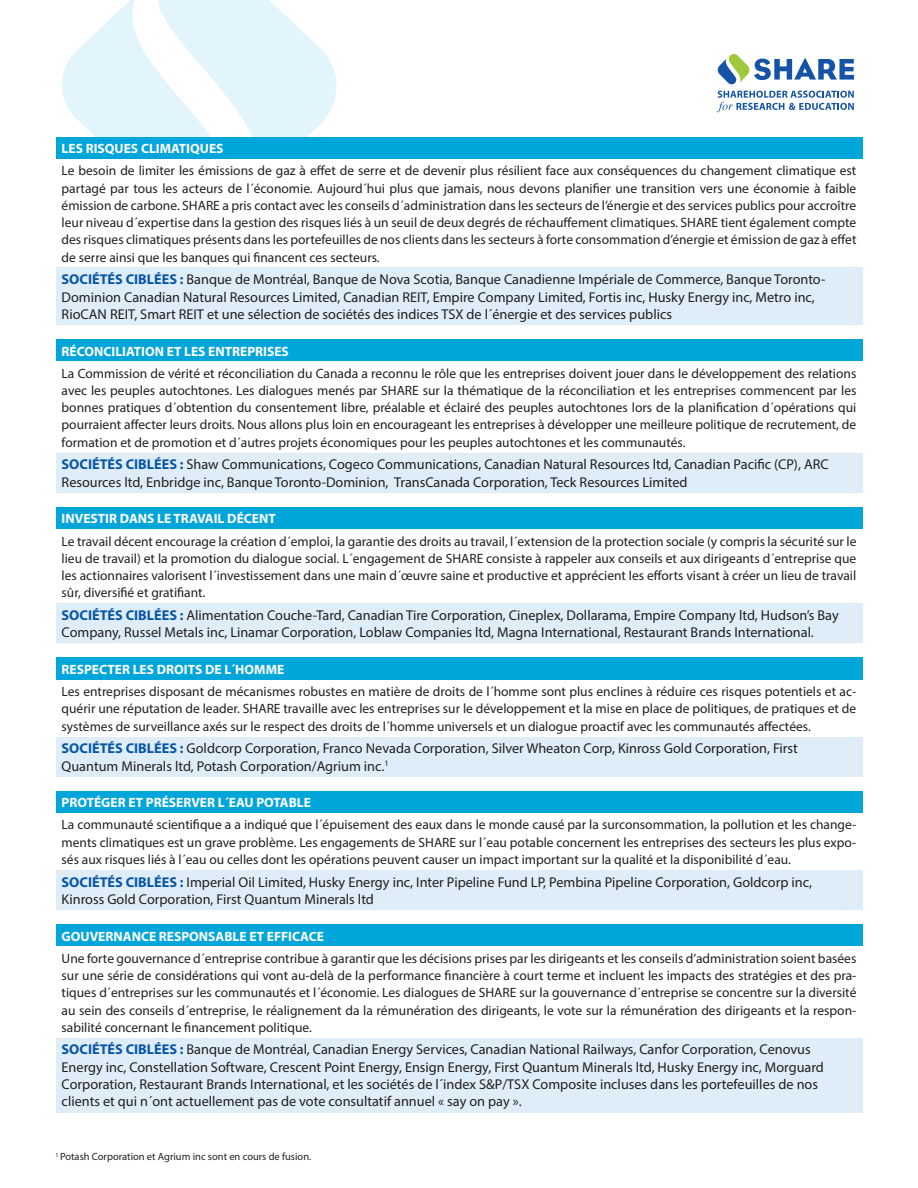
<style>
.page{position:relative;width:918px;height:1188px;background:#fff}
.page>*{position:absolute;margin:0;border:0;box-sizing:border-box;transform-origin:0 0}
.t1{font:14.25px/17.2px "Myriad Pro";color:#231f20}
.t2{font:13.5px/17.2px "Myriad Pro";color:#231f20;text-align:justify}
.t3{font:700 13.5px "Myriad Pro";color:#fff}
.t4{font:10.5px "Myriad Pro";color:#231f20}
.s1{font-weight:700;color:#0755a4}
</style>
<div class="page">
<svg style="left:62px;top:0;width:275px;height:137px"></svg>
<svg style="left:717px;top:91px;width:137px;height:21px"></svg>
<svg style="left:717px;top:54px;width:137px;height:31px"></svg>
<div style="left:56px;top:137px;width:806px;height:22px;background:#00a6da"></div>
<div style="left:56px;top:268px;width:806px;height:57px;background:#deedf8"></div>
<div style="left:56px;top:339px;width:806px;height:23px;background:#00a6da"></div>
<div style="left:56px;top:453px;width:806px;height:40px;background:#deedf8"></div>
<div style="left:56px;top:507px;width:806px;height:22px;background:#00a6da"></div>
<div style="left:56px;top:603px;width:806px;height:40px;background:#deedf8"></div>
<div style="left:56px;top:658px;width:806px;height:22px;background:#00a6da"></div>
<div style="left:56px;top:737px;width:806px;height:40px;background:#deedf8"></div>
<div style="left:56px;top:791px;width:806px;height:22px;background:#00a6da"></div>
<div style="left:56px;top:870px;width:806px;height:40px;background:#deedf8"></div>
<div style="left:56px;top:925px;width:806px;height:22px;background:#00a6da"></div>
<div style="left:56px;top:1038px;width:806px;height:74px;background:#deedf8"></div>
<p class="t3" style="left:62px;top:140px;width:163px">LES RISQUES CLIMATIQUES</p>
<p class="t2" style="left:62px;top:162px;width:796px">Le besoin de limiter les émissions de gaz à effet de serre et de devenir plus résilient face aux conséquences du changement climatique est partagé par tous les acteurs de l´économie. Aujourd´hui plus que jamais, nous devons planifier une transition vers une économie à faible émission de carbone. SHARE a pris contact avec les conseils d´administration dans les secteurs de l’énergie et des services publics pour accroître leur niveau d´expertise dans la gestion des risques liés à un seuil de deux degrés de réchauffement climatiques. SHARE tient également compte des risques climatiques présents dans les portefeuilles de nos clients dans les secteurs à forte consommation d’énergie et émission de gaz à effet de serre ainsi que les banques qui financent ces secteurs.</p>
<p class="t1" style="left:62px;top:271px;width:765px"><span class="s1">SOCIÉTÉS CIBLÉES :</span> Banque de Montréal, Banque de Nova Scotia, Banque Canadienne Impériale de Commerce, Banque Toronto-<br>Dominion Canadian Natural Resources Limited, Canadian REIT, Empire Company Limited, Fortis inc, Husky Energy inc, Metro inc,<br>RioCAN REIT, Smart REIT et une sélection de sociétés des indices TSX de l´énergie et des services publics</p>
<p class="t3" style="left:62px;top:342px;width:229px">RÉCONCILIATION ET LES ENTREPRISES</p>
<p class="t2" style="left:62px;top:364px;width:796px">La Commission de vérité et réconciliation du Canada a reconnu le rôle que les entreprises doivent jouer dans le développement des relations avec les peuples autochtones. Les dialogues menés par SHARE sur la thématique de la réconciliation et les entreprises commencent par les bonnes pratiques d´obtention du consentement libre, préalable et éclairé des peuples autochtones lors de la planification d´opérations qui pourraient affecter leurs droits. Nous allons plus loin en encourageant les entreprises à développer une meilleure politique de recrutement, de formation et de promotion et d´autres projets économiques pour les peuples autochtones et les communautés.</p>
<p class="t1" style="left:62px;top:456px;width:769px"><span class="s1">SOCIÉTÉS CIBLÉES :</span> Shaw Communications, Cogeco Communications, Canadian Natural Resources ltd, Canadian Pacific (CP), ARC<br>Resources ltd, Enbridge inc, Banque Toronto-Dominion, TransCanada Corporation, Teck Resources Limited</p>
<p class="t3" style="left:62px;top:510px;width:216px">INVESTIR DANS LE TRAVAIL DÉCENT</p>
<p class="t2" style="left:62px;top:532px;width:796px">Le travail décent encourage la création d´emploi, la garantie des droits au travail, l´extension de la protection sociale (y compris la sécurité sur le lieu de travail) et la promotion du dialogue social. L´engagement de SHARE consiste à rappeler aux conseils et aux dirigeants d´entreprise que les actionnaires valorisent l´investissement dans une main d´œuvre saine et productive et apprécient les efforts visant à créer un lieu de travail sûr, diversifié et gratifiant.</p>
<p class="t1" style="left:62px;top:606px;width:779px"><span class="s1">SOCIÉTÉS CIBLÉES :</span> Alimentation Couche-Tard, Canadian Tire Corporation, Cineplex, Dollarama, Empire Company ltd, Hudson’s Bay<br>Company, Russel Metals inc, Linamar Corporation, Loblaw Companies ltd, Magna International, Restaurant Brands International.</p>
<p class="t3" style="left:62px;top:661px;width:224px">RESPECTER LES DROITS DE L´HOMME</p>
<p class="t2" style="left:62px;top:683px;width:796px">Les entreprises disposant de mécanismes robustes en matière de droits de l´homme sont plus enclines à réduire ces risques potentiels et ac&shy;quérir une réputation de leader. SHARE travaille avec les entreprises sur le développement et la mise en place de politiques, de pratiques et de systèmes de surveillance axés sur le respect des droits de l´homme universels et un dialogue proactif avec les communautés affectées.</p>
<p class="t1" style="left:62px;top:740px;width:738px"><span class="s1">SOCIÉTÉS CIBLÉES :</span> Goldcorp Corporation, Franco Nevada Corporation, Silver Wheaton Corp, Kinross Gold Corporation, First<br>Quantum Minerals ltd, Potash Corporation/Agrium inc.<sup>1</sup></p>
<p class="t3" style="left:62px;top:794px;width:251px">PROTÉGER ET PRÉSERVER L´EAU POTABLE</p>
<p class="t2" style="left:62px;top:816px;width:796px">La communauté scientifique a a indiqué que l´épuisement des eaux dans le monde causé par la surconsommation, la pollution et les change&shy;ments climatiques est un grave problème. Les engagements de SHARE sur l´eau potable concernent les entreprises des secteurs les plus expo&shy;sés aux risques liés à l´eau ou celles dont les opérations peuvent causer un impact important sur la qualité et la disponibilité d´eau.</p>
<p class="t1" style="left:62px;top:873px;width:752px"><span class="s1">SOCIÉTÉS CIBLÉES :</span> Imperial Oil Limited, Husky Energy inc, Inter Pipeline Fund LP, Pembina Pipeline Corporation, Goldcorp inc,<br>Kinross Gold Corporation, First Quantum Minerals ltd</p>
<p class="t3" style="left:62px;top:927px;width:264px">GOUVERNANCE RESPONSABLE ET EFFICACE</p>
<p class="t2" style="left:62px;top:949px;width:796px">Une forte gouvernance d´entreprise contribue à garantir que les décisions prises par les dirigeants et les conseils d’administration soient basées sur une série de considérations qui vont au-delà de la performance financière à court terme et incluent les impacts des stratégies et des pra&shy;tiques d´entreprises sur les communautés et l´économie. Les dialogues de SHARE sur la gouvernance d´entreprise se concentre sur la diversité au sein des conseils d´entreprise, le réalignement da la rémunération des dirigeants, le vote sur la rémunération des dirigeants et la respon&shy;sabilité concernant le financement politique.</p>
<p class="t1" style="left:62px;top:1041px;width:764px"><span class="s1">SOCIÉTÉS CIBLÉES :</span> Banque de Montréal, Canadian Energy Services, Canadian National Railways, Canfor Corporation, Cenovus Energy inc, Constellation Software, Crescent Point Energy, Ensign Energy, First Quantum Minerals ltd, Husky Energy inc, Morguard Corporation, Restaurant Brands International, et les sociétés de l´index S&amp;P/TSX Composite incluses dans les portefeuilles de nos clients et qui n´ont actuellement pas de vote consultatif annuel « say on pay ».</p>
<p class="t4" style="left:56px;top:1150px;width:257px"><sup>1</sup> Potash Corporation et Agrium inc sont en cours de fusion.</p>
</div>
